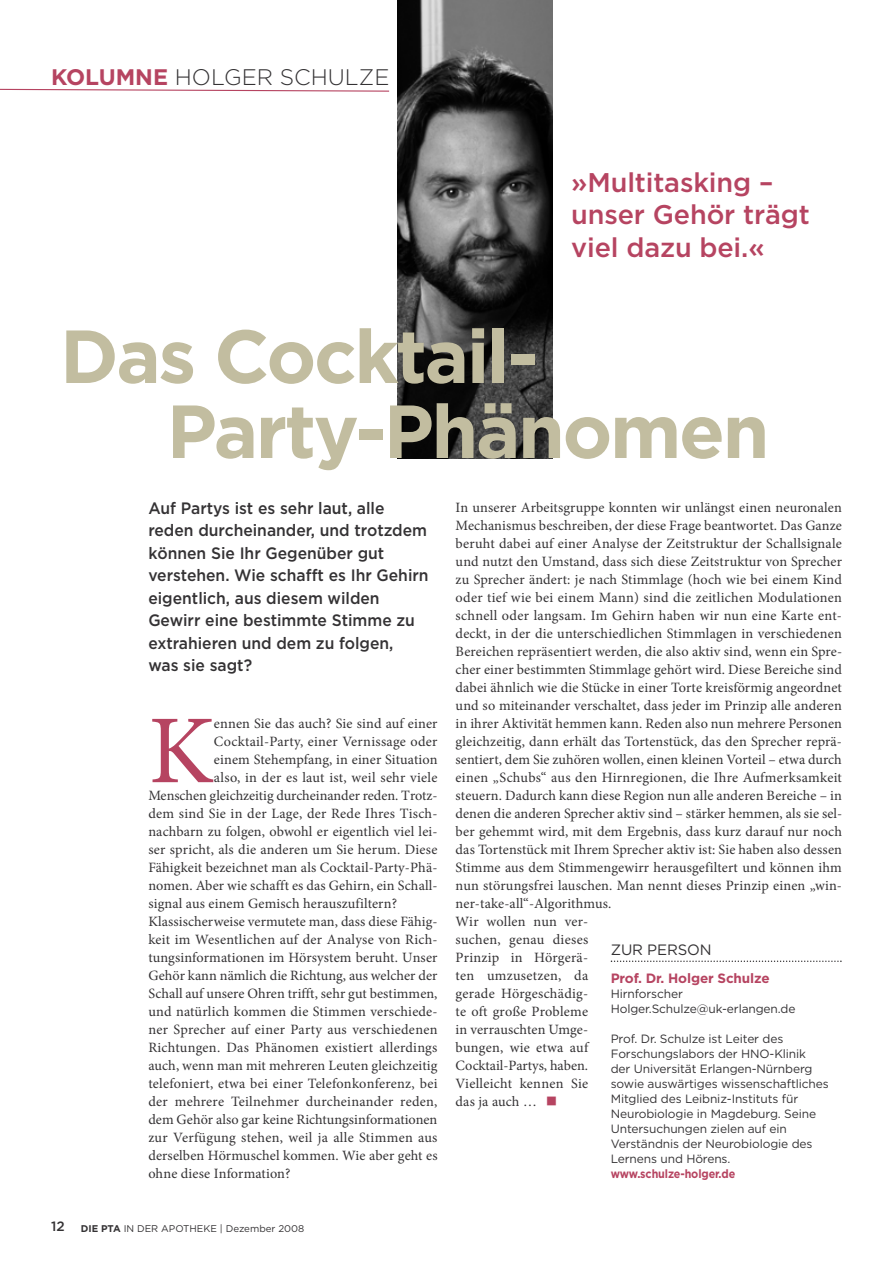
<style>
.page{position:relative;width:893px;height:1263px;background:#fff}
.page>*{position:absolute;margin:0;border:0;box-sizing:border-box;transform-origin:0 0}
.t1{font:97.35px "Minion Pro";color:#b64461}
.t2{font:700 75px/75px "Gotham";letter-spacing:-.03em;color:#c2bda0}
.t3{font:500 27px/32.4px "Gotham";letter-spacing:-.005em;color:#b64461}
.t4{font:300 22.5px "Gotham";color:#343234}
.t5{font:500 16.5px/22.5px "Gotham";color:#343234;scale:.95 1}
.t6{font:15px "Gotham";letter-spacing:-.01em;color:#343234}
.t7{font:14.25px/18px "Minion Pro";letter-spacing:.01em;color:#343234}
.t8{font:700 13.5px "Gotham";letter-spacing:-.01em;color:#b64461}
.t9{font:12px/15px "Gotham";letter-spacing:-.01em;color:#343234}
.t10{font:700 12px "Gotham";letter-spacing:-.01em;color:#b64461;scale:.9 1}
.t11{font:9.75px "Gotham";color:#343234}
.s1{font-weight:700;color:#b64461}
.s2{font-weight:500;font-size:13.5px}
.s3{font-weight:700}
</style>
<div class="page">
<svg style="left:0;top:88px;width:390px;height:4px"></svg>
<img style="left:398px;top:0;width:155px;height:458px">
<svg style="left:611px;top:960px;width:231px;height:2px"></svg>
<h3 class="t4" style="left:51px;top:68px;width:340px"><span class="s1">KOLUMNE</span> HOLGER SCHULZE</h3>
<h3 class="t3" style="left:571px;top:168px;width:240px">»Multitasking – unser Gehör trägt viel dazu bei.«</h3>
<h2 class="t2" style="left:167px;top:324px;width:604px;text-indent:-107px">Das Cocktail-<br>Party-Phänomen</h2>
<p class="t7" style="left:456px;top:500px;width:388px">In unserer Arbeitsgruppe konnten wir unlängst einen neuronalen Mechanismus beschreiben, der diese Frage beantwortet. Das Ganze beruht dabei auf einer Analyse der Zeitstruktur der Schallsignale und nutzt den Umstand, dass sich diese Zeitstruktur von Sprecher zu Sprecher ändert: je nach Stimmlage (hoch wie bei einem Kind oder tief wie bei einem Mann) sind die zeitlichen Modulationen schnell oder langsam. Im Gehirn haben wir nun eine Karte ent&shy;deckt, in der die unterschiedlichen Stimmlagen in verschiedenen Bereichen repräsentiert werden, die also aktiv sind, wenn ein Spre&shy;cher einer bestimmten Stimmlage gehört wird. Diese Bereiche sind dabei ähnlich wie die Stücke in einer Torte kreisförmig angeordnet und so miteinander verschaltet, dass jeder im Prinzip alle anderen in ihrer Aktivität hemmen kann. Reden also nun mehrere Personen gleichzeitig, dann erhält das Tortenstück, das den Sprecher reprä&shy;sentiert, dem Sie zuhören wollen, einen kleinen Vorteil – etwa durch einen „Schubs“ aus den Hirnregionen, die Ihre Aufmerksamkeit steuern. Dadurch kann diese Region nun alle anderen Bereiche – in denen die anderen Sprecher aktiv sind – stärker hemmen, als sie sel&shy;ber gehemmt wird, mit dem Ergebnis, dass kurz darauf nur noch das Tortenstück mit Ihrem Sprecher aktiv ist: Sie haben also dessen Stimme aus dem Stimmengewirr herausgefiltert und können ihm nun störungsfrei lauschen. Man nennt dieses Prinzip einen „win&shy;ner-take-all“-Algorithmus.<br>Wir wollen nun ver-<br>suchen, genau dieses<br>Prinzip in Hörgerä-<br>ten umzusetzen, da<br>gerade Hörgeschädig-<br>te oft große Probleme<br>in verrauschten Umge-<br>bungen, wie etwa auf<br>Cocktail-Partys, haben.<br>Vielleicht kennen Sie<br>das ja auch …</p>
<p class="t5" style="left:148px;top:498px;width:297px">Auf Partys ist es sehr laut, alle reden durcheinander, und trotzdem können Sie Ihr Gegenüber gut verstehen. Wie schafft es Ihr Gehirn eigentlich, aus diesem wilden<br>Gewirr eine bestimmte Stimme zu extrahieren und dem zu folgen,<br>was sie sagt?</p>
<h1 class="t1" style="left:148px;top:713px;width:67px">K</h1>
<p class="t7" style="left:214px;top:716px;width:225px">ennen Sie das auch? Sie sind auf einer</p>
<p class="t7" style="left:214px;top:734px;width:225px">Cocktail-Party, einer Vernissage oder</p>
<p class="t7" style="left:214px;top:752px;width:225px">einem Stehempfang, in einer Situation</p>
<p class="t7" style="left:214px;top:770px;width:225px">also, in der es laut ist, weil sehr viele</p>
<p class="t7" style="left:148px;top:788px;width:291px">Menschen gleichzeitig durcheinander reden. Trotz-</p>
<p class="t7" style="left:148px;top:806px;width:291px">dem sind Sie in der Lage, der Rede Ihres Tisch-</p>
<p class="t7" style="left:148px;top:824px;width:291px">nachbarn zu folgen, obwohl er eigentlich viel lei-</p>
<p class="t7" style="left:148px;top:842px;width:291px">ser spricht, als die anderen um Sie herum. Diese</p>
<p class="t7" style="left:148px;top:860px;width:291px">Fähigkeit bezeichnet man als Cocktail-Party-Phä-</p>
<p class="t7" style="left:148px;top:878px;width:291px">nomen. Aber wie schafft es das Gehirn, ein Schall-</p>
<p class="t7" style="left:148px;top:896px;width:250px">signal aus einem Gemisch herauszufiltern?</p>
<p class="t7" style="left:148px;top:914px;width:291px">Klassischerweise vermutete man, dass diese Fähig-</p>
<p class="t7" style="left:148px;top:932px;width:291px">keit im Wesentlichen auf der Analyse von Rich-</p>
<p class="t7" style="left:148px;top:950px;width:291px">tungsinformationen im Hörsystem beruht. Unser</p>
<p class="t7" style="left:148px;top:968px;width:291px">Gehör kann nämlich die Richtung, aus welcher der</p>
<p class="t7" style="left:148px;top:986px;width:291px">Schall auf unsere Ohren trifft, sehr gut bestimmen,</p>
<p class="t7" style="left:148px;top:1004px;width:291px">und natürlich kommen die Stimmen verschiede-</p>
<p class="t7" style="left:148px;top:1022px;width:291px">ner Sprecher auf einer Party aus verschiedenen</p>
<p class="t7" style="left:148px;top:1040px;width:291px">Richtungen. Das Phänomen existiert allerdings</p>
<p class="t7" style="left:148px;top:1058px;width:291px">auch, wenn man mit mehreren Leuten gleichzeitig</p>
<p class="t7" style="left:148px;top:1076px;width:291px">telefoniert, etwa bei einer Telefonkonferenz, bei</p>
<p class="t7" style="left:148px;top:1094px;width:291px">der mehrere Teilnehmer durcheinander reden,</p>
<p class="t7" style="left:148px;top:1112px;width:291px">dem Gehör also gar keine Richtungsinformationen</p>
<p class="t7" style="left:148px;top:1130px;width:291px">zur Verfügung stehen, weil ja alle Stimmen aus</p>
<p class="t7" style="left:148px;top:1148px;width:291px">derselben Hörmuschel kommen. Wie aber geht es</p>
<p class="t7" style="left:148px;top:1166px;width:144px">ohne diese Information?</p>
<p class="t6" style="left:611px;top:944px;width:102px">ZUR PERSON</p>
<p class="t8" style="left:611px;top:973px;width:160px">Prof. Dr. Holger Schulze</p>
<p class="t9" style="left:611px;top:987px;width:186px">Hirnforscher<br>Holger.Schulze@uk-erlangen.de</p>
<p class="t9" style="left:611px;top:1032px;width:220px">Prof. Dr. Schulze ist Leiter des Forschungslabors der HNO-Klinik<br>der Universität Erlangen-Nürnberg sowie auswärtiges wissenschaftliches Mitglied des Leibniz-Instituts für Neurobiologie in Magdeburg. Seine Untersuchungen zielen auf ein Verständnis der Neurobiologie des Lernens und Hörens.</p>
<p class="t10" style="left:611px;top:1169px;width:140px">www.schulze-holger.de</p>
<p class="t11" style="left:51px;top:1225px;width:255px"><span class="s2">12</span> <span class="s3">DIE PTA</span> IN DER APOTHEKE | Dezember 2008</p>
</div>
